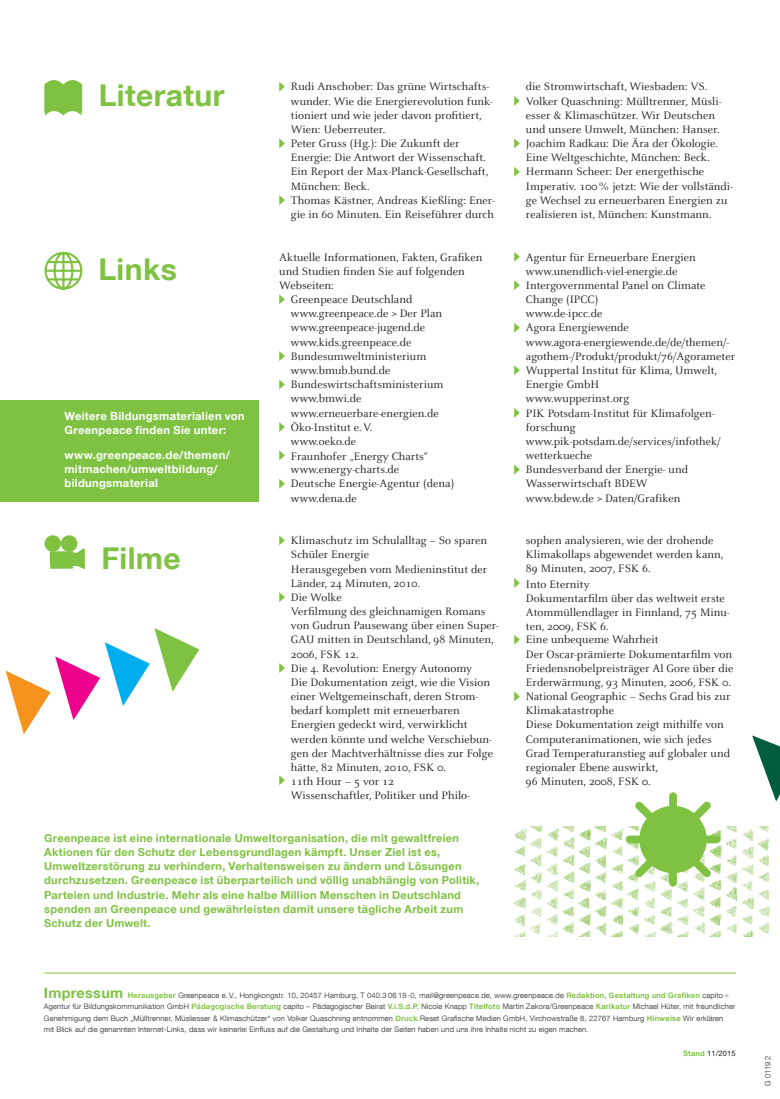
<style>
.page{position:relative;width:780px;height:1099px;background:#fff}
.page>*{position:absolute;margin:0;border:0;box-sizing:border-box;transform-origin:0 0}
.t1{font:700 30px "Helvetica Neue LT Com";letter-spacing:.015em;color:#7fc241}
.t2{font:11.88px/14.1px "Celeste";letter-spacing:.005em;color:#231f20}
.t3{font:700 11.25px/14.1px "Helvetica Neue LT Com";letter-spacing:.025em;color:#fff}
.t4{font:700 11px/14.1px "Helvetica Neue LT Com";letter-spacing:.025em;color:#7fc241}
.t5{font:300 7.5px/11.5px "Helvetica Neue LT Com";letter-spacing:.025em;color:#231f20}
.t6{font:7.5px "Helvetica Neue LT Com";letter-spacing:.025em;color:#231f20}
.s1{font-weight:700;font-size:14.38px;color:#7fc241}
.s2{font-weight:700;color:#7fc241}
</style>
<div class="page">
<svg style="left:752px;top:735px;width:28px;height:66px"></svg>
<hr style="left:44px;top:972px;width:691px;height:1px;background:#7fc241">
<svg style="left:279px;top:82px;width:6px;height:10px"></svg>
<svg style="left:279px;top:138px;width:6px;height:10px"></svg>
<svg style="left:279px;top:195px;width:6px;height:10px"></svg>
<svg style="left:514px;top:96px;width:6px;height:10px"></svg>
<svg style="left:514px;top:138px;width:6px;height:10px"></svg>
<svg style="left:514px;top:167px;width:6px;height:10px"></svg>
<svg style="left:279px;top:294px;width:6px;height:10px"></svg>
<svg style="left:279px;top:351px;width:6px;height:10px"></svg>
<svg style="left:279px;top:379px;width:6px;height:10px"></svg>
<svg style="left:279px;top:422px;width:6px;height:10px"></svg>
<svg style="left:279px;top:450px;width:6px;height:10px"></svg>
<svg style="left:279px;top:479px;width:6px;height:9px"></svg>
<svg style="left:514px;top:252px;width:6px;height:10px"></svg>
<svg style="left:514px;top:280px;width:6px;height:10px"></svg>
<svg style="left:514px;top:323px;width:6px;height:10px"></svg>
<svg style="left:514px;top:365px;width:6px;height:10px"></svg>
<svg style="left:514px;top:408px;width:6px;height:10px"></svg>
<svg style="left:514px;top:464px;width:6px;height:10px"></svg>
<svg style="left:279px;top:535px;width:6px;height:10px"></svg>
<svg style="left:279px;top:592px;width:6px;height:10px"></svg>
<svg style="left:279px;top:663px;width:6px;height:10px"></svg>
<svg style="left:279px;top:775px;width:6px;height:10px"></svg>
<svg style="left:514px;top:578px;width:6px;height:10px"></svg>
<svg style="left:514px;top:635px;width:6px;height:9px"></svg>
<svg style="left:514px;top:691px;width:6px;height:10px"></svg>
<img style="left:514px;top:826px;width:256px;height:110px">
<svg style="left:6px;top:628px;width:193px;height:106px"></svg>
<svg style="left:625px;top:792px;width:95px;height:94px"></svg>
<div style="left:0;top:400px;width:259px;height:101px;background:#7fc241"></div>
<svg style="left:44px;top:80px;width:38px;height:36px"></svg>
<svg style="left:44px;top:251px;width:39px;height:39px"></svg>
<svg style="left:45px;top:535px;width:40px;height:34px"></svg>
<h1 class="t1" style="left:99px;top:76px;width:127px">Literatur</h1>
<h1 class="t1" style="left:98px;top:250px;width:80px">Links</h1>
<p class="t3" style="left:64px;top:408px;width:181px">Weitere Bildungsmaterialien von<br>Greenpeace finden Sie unter:</p>
<p class="t3" style="left:64px;top:447px;width:167px">www.greenpeace.de/themen/ mitmachen/umweltbildung/ bildungsmaterial</p>
<h1 class="t1" style="left:101px;top:539px;width:81px">Filme</h1>
<p class="t2" style="left:291px;top:80px;width:205px">Rudi Anschober: Das grüne Wirtschafts&shy;wunder. Wie die Energierevolution funk&shy;tioniert und wie jeder davon profitiert, Wien: Ueberreuter.<br>Peter Gruss (Hg.): Die Zukunft der Energie: Die Antwort der Wissenschaft.<br>Ein Report der Max-Planck-Gesellschaft, München: Beck.<br>Thomas Kästner, Andreas Kießling: Ener&shy;gie in 60 Minuten. Ein Reiseführer durch</p>
<p class="t2" style="left:526px;top:80px;width:209px">die Stromwirtschaft, Wiesbaden: VS.<br>Volker Quaschning: Mülltrenner, Müsli&shy;esser &amp; Klimaschützer. Wir Deutschen und unsere Umwelt, München: Hanser.<br>Joachim Radkau: Die Ära der Ökologie.<br>Eine Weltgeschichte, München: Beck.<br>Hermann Scheer: Der energethische Imperativ. 100% jetzt: Wie der vollständi&shy;ge Wechsel zu erneuerbaren Energien zu realisieren ist, München: Kunstmann.</p>
<p class="t2" style="left:279px;top:250px;width:205px">Aktuelle Informationen, Fakten, Grafiken</p>
<p class="t2" style="left:279px;top:264px;width:187px">und Studien finden Sie auf folgenden</p>
<p class="t2" style="left:279px;top:278px;width:56px">Webseiten:</p>
<p class="t2" style="left:291px;top:293px;width:123px">Greenpeace Deutschland</p>
<p class="t2" style="left:291px;top:307px;width:153px">www.greenpeace.de &gt; Der Plan</p>
<p class="t2" style="left:291px;top:321px;width:136px">www.greenpeace-jugend.de</p>
<p class="t2" style="left:291px;top:335px;width:122px">www.kids.greenpeace.de</p>
<p class="t2" style="left:291px;top:349px;width:137px">Bundesumweltministerium</p>
<p class="t2" style="left:291px;top:363px;width:101px">www.bmub.bund.de</p>
<p class="t2" style="left:291px;top:378px;width:154px">Bundeswirtschaftsministerium</p>
<p class="t2" style="left:291px;top:392px;width:72px">www.bmwi.de</p>
<p class="t2" style="left:291px;top:406px;width:149px">www.erneuerbare-energien.de</p>
<p class="t2" style="left:291px;top:420px;width:83px">Öko-Institut e.V.</p>
<p class="t2" style="left:291px;top:434px;width:67px">www.oeko.de</p>
<p class="t2" style="left:291px;top:450px;width:139px;line-height:12.9px">Fraunhofer „Energy Charts“ www.energy-charts.de</p>
<p class="t2" style="left:291px;top:477px;width:165px">Deutsche Energie-Agentur (dena) www.dena.de</p>
<p class="t2" style="left:526px;top:250px;width:211px">Agentur für Erneuerbare Energien www.unendlich-viel-energie.de<br>Intergovernmental Panel on Climate<br>Change (IPCC)<br>www.de-ipcc.de<br>Agora Energiewende www.agora-energiewende.de/de/themen/- agothem-/Produkt/produkt/76/Agorameter<br>Wuppertal Institut für Klima, Umwelt,<br>Energie GmbH<br>www.wupperinst.org<br>PIK Potsdam-Institut für Klimafolgen&shy;forschung www.pik-potsdam.de/services/infothek/ wetterkueche<br>Bundesverband der Energie- und<br>Wasserwirtschaft BDEW<br>www.bdew.de &gt; Daten/Grafiken</p>
<p class="t2" style="left:291px;top:534px;width:209px">Klimaschutz im Schulalltag – So sparen<br>Schüler Energie<br>Herausgegeben vom Medieninstitut der<br>Länder, 24 Minuten, 2010.<br>Die Wolke<br>Verfilmung des gleichnamigen Romans von Gudrun Pausewang über einen Super-<br>GAU mitten in Deutschland, 98 Minuten,<br>2006, FSK 12.<br>Die 4. Revolution: Energy Autonomy<br>Die Dokumentation zeigt, wie die Vision einer Weltgemeinschaft, deren Strom&shy;bedarf komplett mit erneuerbaren<br>Energien gedeckt wird, verwirklicht werden könnte und welche Verschiebun&shy;gen der Machtverhältnisse dies zur Folge hätte, 82 Minuten, 2010, FSK 0.<br>11th Hour – 5 vor 12<br>Wissenschaftler, Politiker und Philo-</p>
<p class="t2" style="left:526px;top:534px;width:199px">sophen analysieren, wie der drohende<br>Klimakollaps abgewendet werden kann,<br>89 Minuten, 2007, FSK 6.</p>
<p class="t2" style="left:526px;top:577px;width:205px">Into Eternity<br>Dokumentarfilm über das weltweit erste<br>Atommüllendlager in Finnland, 75 Minu&shy;ten, 2009, FSK 6.</p>
<p class="t2" style="left:526px;top:633px;width:209px">Eine unbequeme Wahrheit<br>Der Oscar-prämierte Dokumentarfilm von Friedensnobelpreisträger Al Gore über die Erderwärmung, 93 Minuten, 2006, FSK 0.<br>National Geographic – Sechs Grad bis zur Klimakatastrophe<br>Diese Dokumentation zeigt mithilfe von Computeranimationen, wie sich jedes Grad Temperaturanstieg auf globaler und regionaler Ebene auswirkt,<br>96 Minuten, 2008, FSK 0.</p>
<p class="t4" style="left:44px;top:830px;width:436px">Greenpeace ist eine internationale Umweltorganisation, die mit gewaltfreien Aktionen für den Schutz der Lebensgrundlagen kämpft. Unser Ziel ist es, Umweltzerstörung zu verhindern, Verhaltensweisen zu ändern und Lösungen durchzusetzen. Greenpeace ist überparteilich und völlig unabhängig von Politik, Parteien und Industrie. Mehr als eine halbe Million Menschen in Deutschland spenden an Greenpeace und gewährleisten damit unsere tägliche Arbeit zum Schutz der Umwelt.</p>
<p class="t5" style="left:44px;top:989px;width:693px"><span class="s1">Impressum</span> <span class="s2">Herausgeber</span> Greenpeace e. V., Hongkongstr. 10, 20457 Hamburg, T 040.3 06 18 -0, mail@greenpeace.de, www.greenpeace.de <span class="s2">Redaktion, Gestaltung und Grafiken</span> capito – Agentur für Bildungskommunikation GmbH <span class="s2">Pädagogische Beratung</span> capito – Pädagogischer Beirat <span class="s2">V.i.S.d.P.</span> Nicole Knapp <span class="s2">Titelfoto</span> Martin Zakora/Greenpeace <span class="s2">Karikatur</span> Michael Hüter, mit freundlicher Genehmigung dem Buch „Mülltrenner, Müsliesser &amp; Klimaschützer“ von Volker Quaschning entnommen <span class="s2">Druck</span> Reset Grafische Medien GmbH, Virchowstraße 8, 22767 Hamburg <span class="s2">Hinweise</span> Wir erklären<br>mit Blick auf die genannten Internet-Links, dass wir keinerlei Einfluss auf die Gestaltung und Inhalte der Seiten haben und uns ihre Inhalte nicht zu eigen machen.</p>
<p class="t6" style="left:683px;top:1048px;width:54px"><span class="s2">Stand</span> 11/2015</p>
<p class="t5" style="left:762px;top:1085px;width:31px;rotate:-90deg">G 0119 2</p>
</div>
